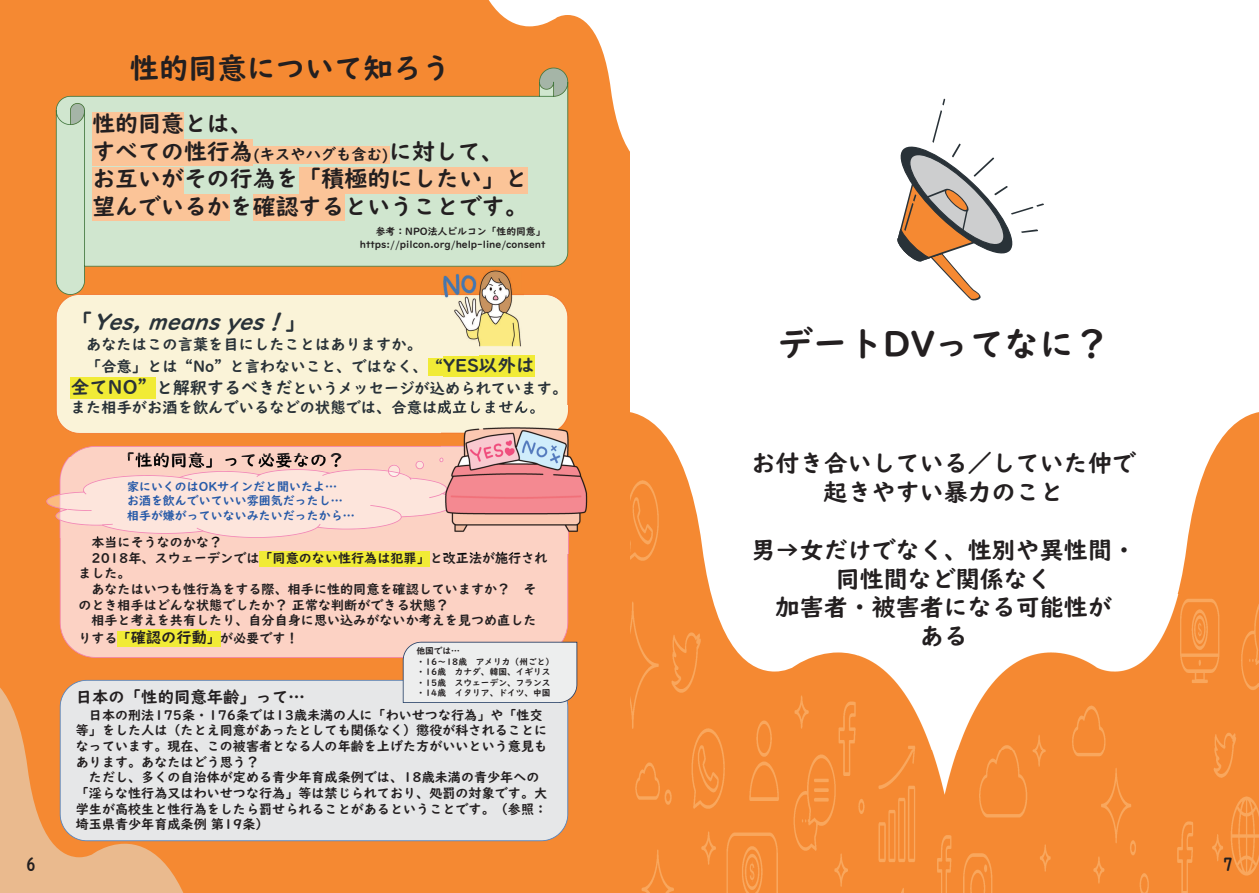
<style>
.page{position:relative;width:1259px;height:893px;background:#fff}
.page>*{position:absolute;margin:0;border:0;box-sizing:border-box;transform-origin:0 0}
.t1{font:34.95px "UD Digi Kyokasho NP B";color:#231f20}
.t2{font:29.25px "UD Digi Kyokasho NP B";color:#231f20}
.t3{font:24px/28.8px "UD Digi Kyokasho NP B";color:#231f20;text-align:center}
.t4{font:22.95px/27.5px "UD Digi Kyokasho NP B";color:#231f20}
.t5{font:italic 21.75px "UD Digi Kyokasho NP B";color:#293238}
.t6{font:18px "UD Digi Kyokasho N B";color:#231f20}
.t7{font:17.4px "UD Digi Kyokasho NP B";color:#231f20}
.t8{font:16.35px "UD Digi Kyokasho NP B";color:#231f20}
.t9{font:15.3px "UD Digi Kyokasho NP B";color:#293238}
.t10{font:13.05px/15.8px "UD Digi Kyokasho NP B";color:#231f20}
.t11{font:12px/14.4px "UD Digi Kyokasho NP B";color:#275aa8}
.t12{font:9.75px/13.4px "UD Digi Kyokasho NP B";color:#231f20;text-align:right}
.t13{font:8.7px/10.5px "UD Digi Kyokasho NP B";color:#231f20}
.s1{font-size:15.3px}
.s2{font-style:normal}
.s3{font-size:17.4px}
.s4{font-size:18.45px}
.s5{font-size:16.95px}
</style>
<div class="page">
<svg style="left:629px;top:411px;width:630px;height:482px"></svg>
<img style="left:858px;top:595px;width:401px;height:298px">
<img style="left:665px;top:789px;width:6px;height:16px">
<img style="left:635px;top:762px;width:24px;height:37px">
<img style="left:756px;top:721px;width:15px;height:36px">
<img style="left:749px;top:761px;width:29px;height:39px">
<img style="left:629px;top:601px;width:30px;height:128px">
<img style="left:701px;top:831px;width:14px;height:34px">
<img style="left:793px;top:755px;width:42px;height:95px">
<img style="left:795px;top:695px;width:14px;height:33px">
<img style="left:641px;top:849px;width:32px;height:44px">
<img style="left:629px;top:481px;width:29px;height:80px">
<img style="left:691px;top:729px;width:33px;height:80px">
<img style="left:671px;top:633px;width:30px;height:60px">
<img style="left:834px;top:853px;width:14px;height:34px">
<img style="left:726px;top:832px;width:51px;height:61px">
<img style="left:838px;top:702px;width:17px;height:73px">
<svg style="left:897px;top:99px;width:147px;height:202px"></svg>
<div style="left:0;top:0;width:629px;height:893px;background:#f58932"></div>
<svg style="left:0;top:679px;width:198px;height:214px"></svg>
<svg style="left:488px;top:0;width:141px;height:171px"></svg>
<svg style="left:56px;top:68px;width:512px;height:226px;fill:#d0e6cf"></svg>
<div style="left:92px;top:112px;width:92px;height:26px;background:#fbc498"></div>
<div style="left:92px;top:139px;width:69px;height:27px;background:#fbc498"></div>
<div style="left:161px;top:139px;width:92px;height:27px;background:#fbc498"></div>
<div style="left:253px;top:146px;width:7px;height:18px;background:#fbc498"></div>
<div style="left:260px;top:146px;width:122px;height:18px;background:#fbc498"></div>
<div style="left:382px;top:146px;width:7px;height:18px;background:#fbc498"></div>
<div style="left:92px;top:167px;width:69px;height:26px;background:#fbc498"></div>
<div style="left:161px;top:167px;width:23px;height:26px;background:#fbc498"></div>
<div style="left:299px;top:167px;width:22px;height:26px;background:#fbc498"></div>
<div style="left:321px;top:167px;width:161px;height:26px;background:#fbc498"></div>
<div style="left:482px;top:167px;width:46px;height:26px;background:#fbc498"></div>
<div style="left:92px;top:194px;width:138px;height:27px;background:#fbc498"></div>
<div style="left:253px;top:194px;width:46px;height:27px;background:#fbc498"></div>
<div style="left:299px;top:194px;width:45px;height:27px;background:#fbc498"></div>
<div style="left:60px;top:446px;width:508px;height:212px;background:#fcd2c4"></div>
<div style="left:259px;top:551px;width:171px;height:15px;background:#f1eb36"></div>
<div style="left:118px;top:631px;width:13px;height:16px;background:#f1eb36"></div>
<div style="left:131px;top:630px;width:76px;height:17px;background:#f1eb36"></div>
<div style="left:207px;top:631px;width:13px;height:16px;background:#f1eb36"></div>
<div style="left:56px;top:294px;width:512px;height:140px;background:#faf3d8"></div>
<div style="left:428px;top:358px;width:15px;height:18px;background:#f1eb36"></div>
<div style="left:443px;top:356px;width:36px;height:21px;background:#f1eb36"></div>
<div style="left:479px;top:355px;width:55px;height:22px;background:#f1eb36"></div>
<div style="left:71px;top:378px;width:37px;height:21px;background:#f1eb36"></div>
<div style="left:108px;top:378px;width:30px;height:21px;background:#f1eb36"></div>
<div style="left:138px;top:378px;width:18px;height:21px;background:#f1eb36"></div>
<div style="left:60px;top:680px;width:508px;height:161px;background:#e6e7e8"></div>
<svg style="left:46px;top:458px;width:396px;height:80px;background:#f7d5ca"></svg>
<img style="left:442px;top:267px;width:82px;height:82px">
<div style="left:403px;top:642px;width:174px;height:61px;background:#edeeee"></div>
<img style="left:442px;top:405px;width:146px;height:149px">
<h2 class="t2" style="left:130px;top:51px;width:323px">性的同意について知ろう</h2>
<h3 class="t4" style="left:92px;top:110px;width:437px">性的同意とは、<br>すべての性行為<span class="s1">(キスやハグも含む)</span>に対して、お互いがその行為を「積極的にしたい」と望んでいるかを確認するということです。</h3>
<p class="t12" style="left:360px;top:225px;width:187px">参考：NPO法人ピルコン「性的同意」https://pilcon.org/help-line/consent</p>
<h3 class="t5" style="left:71px;top:309px;width:237px"><span class="s2">「</span> Yes,meansyes！<span class="s2">」</span></h3>
<p class="t9" style="left:86px;top:336px;width:337px">あなたはこの言葉を目にしたことはありますか。</p>
<p class="t9" style="left:86px;top:357px;width:450px">「合意」とは“No”と言わないこと、ではなく、“<span class="s3">YES</span><span class="s4">以外は</span></p>
<p class="t9" style="left:71px;top:379px;width:498px"><span class="s4">全てNO”</span><span class="s5">と解釈するべきだ</span>というメッセージが込められています。</p>
<p class="t9" style="left:71px;top:398px;width:475px">また相手がお酒を飲んでいるなどの状態では、合意は成立しません。</p>
<h3 class="t7" style="left:118px;top:450px;width:229px">「性的同意」って必要なの？</h3>
<p class="t11" style="left:127px;top:479px;width:229px">家にいくのはOKサインだと聞いたよ…<br>お酒を飲んでいていい雰囲気だったし…相手が嫌がっていないみたいだったから…</p>
<p class="t10" style="left:91px;top:534px;width:132px">本当にそうなのかな？</p>
<p class="t10" style="left:91px;top:550px;width:458px">2018年、スウェーデンでは「同意のない性行為は犯罪」と改正法が施行され</p>
<p class="t10" style="left:78px;top:566px;width:54px">ました。</p>
<p class="t10" style="left:91px;top:581px;width:447px">あなたはいつも性行為をする際、相手に性的同意を確認していますか？ そ</p>
<p class="t10" style="left:78px;top:597px;width:372px">のとき相手はどんな状態でしたか？正常な判断ができる状態？</p>
<p class="t10" style="left:91px;top:613px;width:447px">相手と考えを共有したり、自分自身に思い込みがないか考えを見つめ直した</p>
<p class="t10" style="left:78px;top:630px;width:222px">りする「<span class="s1">確認の行動</span>」が必要です！</p>
<p class="t13" style="left:416px;top:646px;width:139px">他国では…<br>・16～18歳 アメリカ（州ごと）・16歳 カナダ、韓国、イギリス・15歳 スウェーデン、フランス・14歳 イタリア、ドイツ、中国</p>
<p class="t8" style="left:76px;top:687px;width:231px">日本の「性的同意年齢」って…</p>
<p class="t10" style="left:76px;top:707px;width:473px;text-indent:13px">日本の刑法175条・176条では13歳未満の人に「わいせつな行為」や「性交等」をした人は（たとえ同意があったとしても関係なく）懲役が科されることになっています。現在、この被害者となる人の年齢を上げた方がいいという意見もあります。あなたはどう思う？</p>
<p class="t10" style="left:76px;top:770px;width:473px;text-indent:13px">ただし、多くの自治体が定める青少年育成条例では、18歳未満の青少年への「淫らな性行為又はわいせつな行為」等は禁じられており、処罰の対象です。大学生が高校生と性行為をしたら罰せられることがあるということです。（参照：埼玉県青少年育成条例第19条）</p>
<h1 class="t1" style="left:778px;top:323px;width:332px">デートDVってなに？</h1>
<h3 class="t3" style="left:751px;top:449px;width:386px">お付き合いしている／していた仲で起きやすい暴力のこと</h3>
<h3 class="t3" style="left:751px;top:536px;width:386px">男→女だけでなく、性別や異性間・同性間など関係なく<br>加害者・被害者になる可能性が<br>ある</h3>
<h3 class="t6" style="left:26px;top:853px;width:10px">6</h3>
<h3 class="t6" style="left:1223px;top:853px;width:10px">7</h3>
</div>
